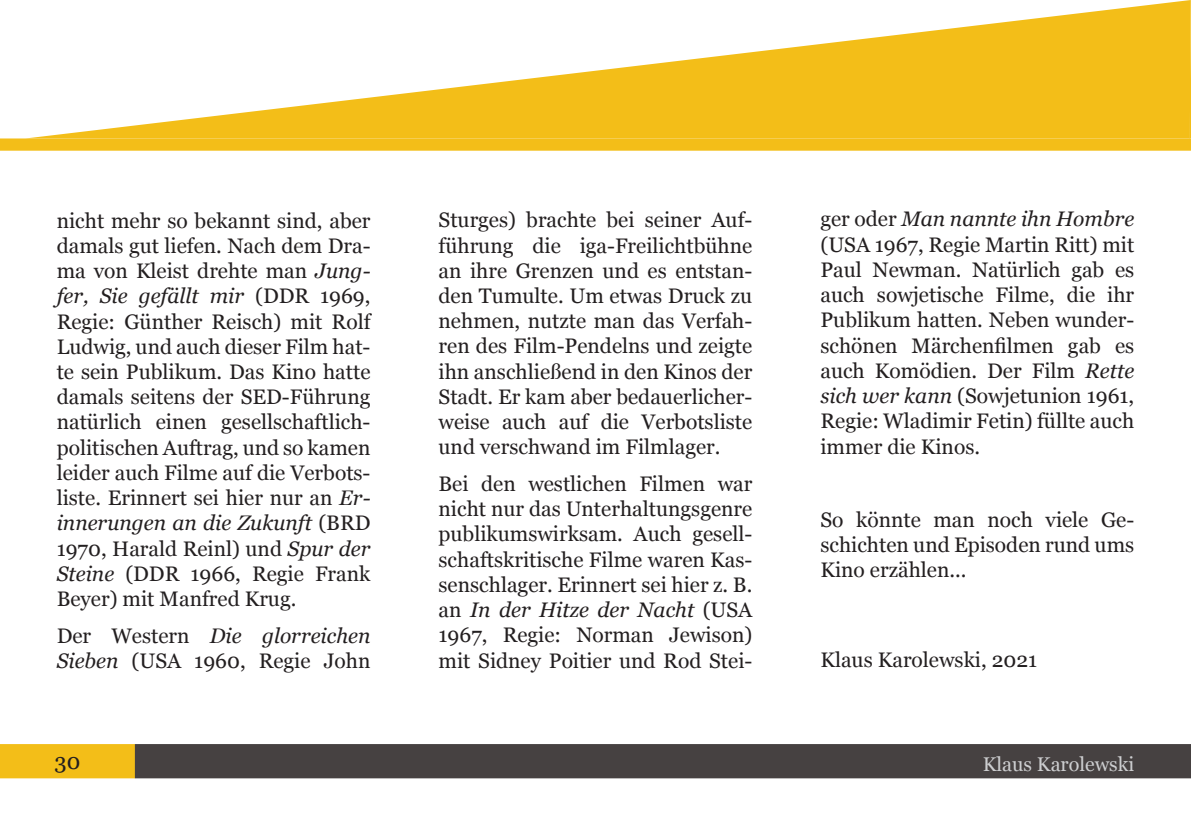
<style>
.page{position:relative;width:1191px;height:840px;background:#fff}
.page>*{position:absolute;margin:0;border:0;box-sizing:border-box;transform-origin:0 0}
.t1{font:22.2px "Georgia";color:#231f20}
.t2{font:21px/25.2px "Georgia";color:#231f20;text-align:justify}
.t3{font:19.8px "Georgia";color:#cdced0}
.s1{font-style:italic}
</style>
<div class="page">
<div style="left:0;top:744px;width:135px;height:33px;background:#f3be18"></div>
<div style="left:135px;top:743px;width:1056px;height:34px;background:#464141;border:2px solid #464141"></div>
<svg style="left:0;top:0;width:1191px;height:151px"></svg>
<p class="t2" style="left:57px;top:207px;width:315px">nicht mehr so bekannt sind, aber damals gut liefen. Nach dem Dra&shy;ma von Kleist drehte man <span class="s1">Jung&shy;fer, Sie gefällt mir</span> (DDR 1969, Regie: Günther Reisch) mit Rolf Ludwig, und auch dieser Film hat&shy;te sein Publikum. Das Kino hatte damals seitens der SED-Führung natürlich einen gesellschaftlich&shy;politischen Auftrag, und so kamen leider auch Filme auf die Verbots&shy;liste. Erinnert sei hier nur an <span class="s1">Er&shy;innerungen an die Zukunft</span> (BRD 1970, Harald Reinl) und <span class="s1">Spur der Steine</span> (DDR 1966, Regie Frank Beyer) mit Manfred Krug.</p>
<p class="t2" style="left:57px;top:621px;width:315px">Der Western <span class="s1">Die glorreichen<br>Sieben</span> (USA 1960, Regie John</p>
<p class="t2" style="left:438px;top:206px;width:315px">Sturges) brachte bei seiner Auf&shy;führung die iga-Freilichtbühne an ihre Grenzen und es entstan&shy;den Tumulte. Um etwas Druck zu nehmen, nutzte man das Verfah&shy;ren des Film-Pendelns und zeigte ihn anschließend in den Kinos der Stadt. Er kam aber bedauerlicher&shy;weise auch auf die Verbotsliste und verschwand im Filmlager.</p>
<p class="t2" style="left:438px;top:470px;width:315px">Bei den westlichen Filmen war nicht nur das Unterhaltungsgenre publikumswirksam. Auch gesell&shy;schaftskritische Filme waren Kas&shy;senschlager. Erinnert sei hier z. B. an <span class="s1">In der Hitze der Nacht</span> (USA 1967, Regie: Norman Jewison) mit Sidney Poitier und Rod Stei-</p>
<p class="t2" style="left:820px;top:206px;width:315px">ger oder <span class="s1">Man nannte ihn Hombre </span>(USA 1967, Regie Martin Ritt) mit Paul Newman. Natürlich gab es auch sowjetische Filme, die ihr Publikum hatten. Neben wunder&shy;schönen Märchenfilmen gab es auch Komödien. Der Film <span class="s1">Rette sich wer kann</span> (Sowjetunion 1961, Regie: Wladimir Fetin) füllte auch immer die Kinos.</p>
<p class="t2" style="left:820px;top:505px;width:315px">So könnte man noch viele Ge&shy;schichten und Episoden rund ums Kino erzählen...</p>
<p class="t2" style="left:820px;top:646px;width:218px">Klaus Karolewski, 2021</p>
<p class="t1" style="left:55px;top:744px;width:27px">30</p>
<p class="t3" style="left:982px;top:749px;width:153px">Klaus Karolewski</p>
</div>
